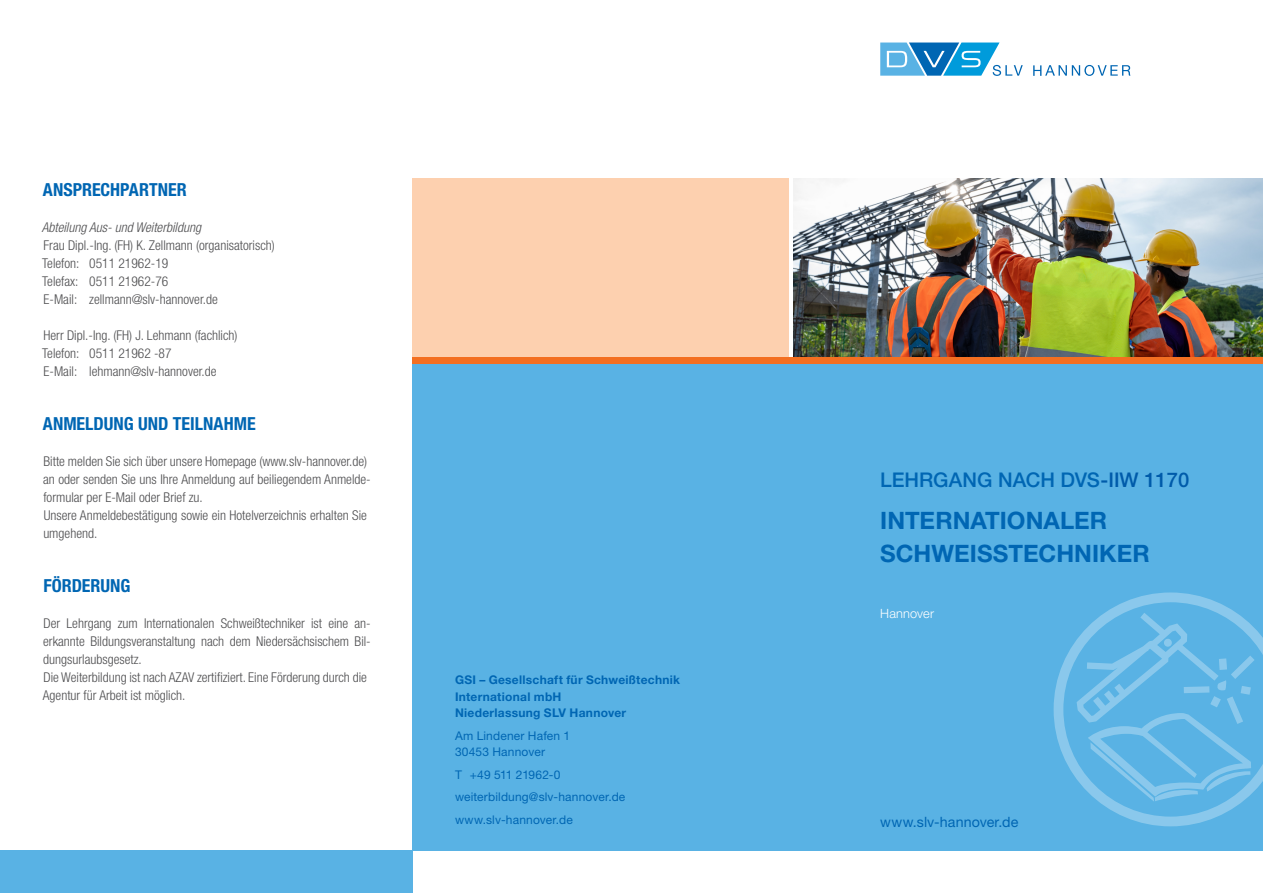
<style>
.page{position:relative;width:1263px;height:893px;background:#fff}
.page>*{position:absolute;margin:0;border:0;box-sizing:border-box;transform-origin:0 0}
.t1{font:700 24px/33px "Helvetica Neue LT Std";color:#0066b3}
.t2{font:500 20.25px "Helvetica Neue LT Std";color:#0066b3}
.t3{font:700 condensed 18px "Helvetica Neue LT Std";color:#0066b3}
.t4{font:14.25px "Helvetica Neue LT Std";letter-spacing:.005em;color:#0066b3}
.t5{font:300 condensed 13.5px/18px "Helvetica Neue LT Std";color:#4d4d4f}
.t6{font:italic 300 condensed 13.5px "Helvetica Neue LT Std";color:#4d4d4f}
.t7{font:300 12.75px "Helvetica Neue LT Std";letter-spacing:.015em;color:#fff}
.t8{font:12px/22.5px "Helvetica Neue LT Std";letter-spacing:.01em;color:#0066b3}
.t9{font:700 12px/16.5px "Helvetica Neue LT Std";letter-spacing:.025em;color:#0066b3}
.s1{color:#005baa}
</style>
<div class="page">
<img style="left:793px;top:179px;width:470px;height:178px">
<div style="left:412px;top:357px;width:851px;height:493px;background:#59b2e4"></div>
<div style="left:412px;top:179px;width:377px;height:178px;background:#fdd0af"></div>
<div style="left:0;top:850px;width:412px;height:43px;background:#59b2e4"></div>
<svg style="left:880px;top:43px;width:143px;height:33px"></svg>
<svg style="left:1033px;top:65px;width:97px;height:11px"></svg>
<div style="left:412px;top:357px;width:851px;height:7px;background:#f36f21"></div>
<svg style="left:1053px;top:592px;width:210px;height:234px"></svg>
<svg style="left:1076px;top:613px;width:178px;height:189px"></svg>
<h3 class="t3" style="left:43px;top:179px;width:145px">ANSPRECHPARTNER</h3>
<p class="t6" style="left:42px;top:220px;width:161px">Abteilung Aus- und Weiterbildung</p>
<p class="t5" style="left:42px;top:236px;width:234px">Frau Dipl.-Ing. (FH) K. Zellmann (organisatorisch)<br>Telefon: 0511 21962-19<br>Telefax: 0511 21962-76<br>E-Mail: zellmann@slv-hannover.de</p>
<p class="t5" style="left:42px;top:326px;width:197px">Herr Dipl.-Ing. (FH) J. Lehmann (fachlich)<br>Telefon: 0511 21962 -87<br>E-Mail: lehmann@slv-hannover.de</p>
<h3 class="t3" style="left:43px;top:413px;width:214px">ANMELDUNG UND TEILNAHME</h3>
<p class="t5" style="left:43px;top:452px;width:329px">Bitte melden Sie sich über unsere Homepage (www.slv-hannover.de) an oder senden Sie uns Ihre Anmeldung auf beiliegendem Anmelde&shy;formular per E-Mail oder Brief zu.<br>Unsere Anmeldebestätigung sowie ein Hotelverzeichnis erhalten Sie umgehend.</p>
<h3 class="t3" style="left:43px;top:575px;width:89px">FÖRDERUNG</h3>
<p class="t5" style="left:43px;top:614px;width:329px">Der Lehrgang zum Internationalen Schweißtechniker ist eine an&shy;erkannte Bildungsveranstaltung nach dem Niedersächsischem Bil&shy;dungsurlaubsgesetz.<br>Die Weiterbildung ist nach AZAV zertifiziert. Eine Förderung durch die Agentur für Arbeit ist möglich.</p>
<p class="t9" style="left:455px;top:671px;width:227px">GSI – Gesellschaft für Schweißtechnik<br>International mbH<br>Niederlassung SLV Hannover</p>
<p class="t8" style="left:455px;top:727px;width:117px;line-height:16.5px">Am Lindener Hafen 1<br>30453 Hannover</p>
<p class="t8" style="left:455px;top:763px;width:172px">T +49 511 21962-0 weiterbildung@slv-hannover.de www.slv-hannover.de</p>
<h2 class="t2" style="left:880px;top:468px;width:311px">LEHRGANG NACH DVS<span class="s1">-IIW 1170</span></h2>
<h1 class="t1" style="left:880px;top:503px;width:271px">INTERNATIONALER<br>SCHWEISSTECHNIKER</h1>
<p class="t7" style="left:880px;top:605px;width:55px">Hannover</p>
<p class="t4" style="left:880px;top:813px;width:140px">www.slv-hannover.de</p>
</div>
